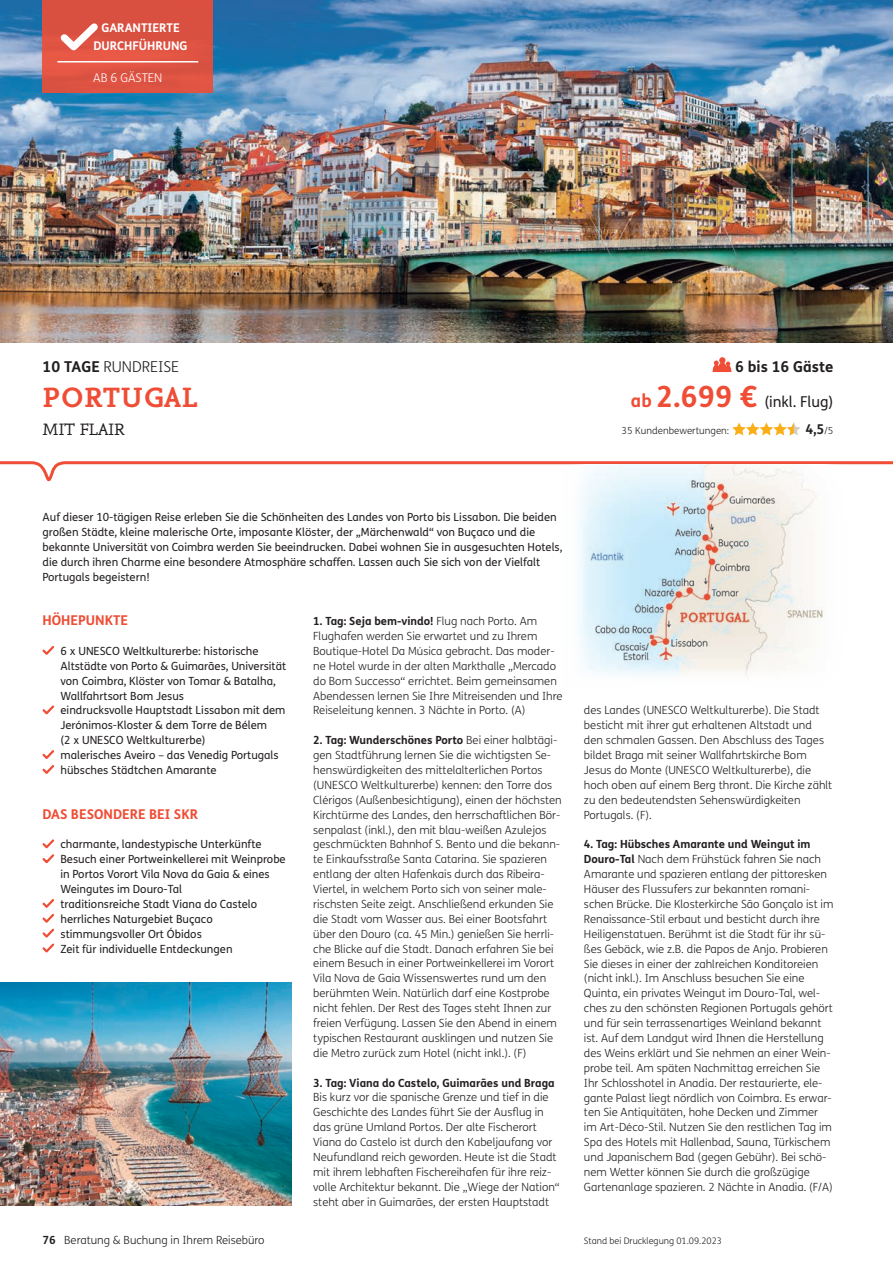
<style>
.page{position:relative;width:893px;height:1263px;background:#fff}
.page>*{position:absolute;margin:0;border:0;box-sizing:border-box;transform-origin:0 0}
.t1{font:700 29.25px "Nexus Mix Pro";letter-spacing:.01em;color:#ef4d35}
.t2{font:17.25px "Nexus Mix Pro";letter-spacing:.01em;color:#231f20}
.t3{font:15px "FS Me";color:#231f20}
.t4{font:300 15px "FS Me";color:#231f20}
.t5{font:700 15px "FS Me";color:#231f20}
.t6{font:700 13.5px "FS Me";color:#ef4d35}
.t7{font:700 13.5px "FS Me";color:#231f20}
.t8{font:700 12px/18px "FS Me";color:#fff;text-align:center}
.t9{font:300 12px "FS Me";color:#fff}
.t10{font:300 11.25px/14.9px "FS Me";color:#231f20}
.t11{font:11.25px/14.9px "FS Me";color:#231f20}
.t12{font:700 11.25px "FS Me";color:#231f20}
.t13{font:300 9.75px "FS Me";color:#231f20}
.t14{font:300 9px "FS Me";color:#231f20}
.s1{font-weight:700}
.s2{font-weight:700;font-size:18px;color:#ef4d35}
.s3{font-weight:700;font-size:29.25px;color:#ef4d35}
.s4{font-weight:300;font-size:9.75px}
</style>
<div class="page">
<svg style="left:0;top:461px;width:893px;height:21px"></svg>
<img style="left:0;top:0;width:893px;height:342px">
<div style="left:43px;top:0;width:170px;height:92px;background:linear-gradient(to right,#de5342,#db5141)"></div>
<hr style="left:57px;top:61px;width:141px;height:2px;background:#fff">
<svg style="left:54px;top:17px;width:50px;height:40px;background:#e36f61"></svg>
<svg style="left:42px;top:646px;width:12px;height:9px"></svg>
<svg style="left:42px;top:705px;width:13px;height:10px"></svg>
<svg style="left:42px;top:750px;width:13px;height:24px"></svg>
<svg style="left:42px;top:839px;width:13px;height:25px"></svg>
<svg style="left:42px;top:899px;width:13px;height:54px"></svg>
<svg style="left:712px;top:357px;width:20px;height:15px"></svg>
<svg style="left:732px;top:422px;width:69px;height:13px"></svg>
<img style="left:0;top:982px;width:292px;height:223px">
<img style="left:562px;top:464px;width:286px;height:212px">
<p class="t8" style="left:94px;top:19px;width:96px">GARANTIERTE<br>DURCHFÜHRUNG</p>
<p class="t9" style="left:93px;top:69px;width:71px">AB 6 GÄSTEN</p>
<h3 class="t4" style="left:43px;top:356px;width:138px"><span class="s1">10 TAGE</span> RUNDREISE</h3>
<h1 class="t1" style="left:43px;top:375px;width:157px">PORTUGAL</h1>
<h2 class="t2" style="left:43px;top:416px;width:83px">MIT FLAIR</h2>
<h3 class="t5" style="left:735px;top:355px;width:100px">6 bis 16 Gäste</h3>
<h3 class="t3" style="left:631px;top:392px;width:204px"><span class="s2">ab</span> <span class="s3">2.699 €</span> (inkl. Flug)</h3>
<p class="t13" style="left:622px;top:424px;width:109px">35 Kundenbewertungen:</p>
<p class="t7" style="left:805px;top:419px;width:30px">4,5<span class="s4">/5</span></p>
<p class="t11" style="left:43px;top:509px;width:521px">Auf dieser 10-tägigen Reise erleben Sie die Schönheiten des Landes von Porto bis Lissabon. Die beiden großen Städte, kleine malerische Orte, imposante Klöster, der „Märchenwald“ von Buçaco und die bekannte Universität von Coimbra werden Sie beeindrucken. Dabei wohnen Sie in ausgesuchten Hotels, die durch ihren Charme eine besondere Atmosphäre schaffen. Lassen auch Sie sich von der Vielfalt Portugals begeistern!</p>
<p class="t6" style="left:43px;top:610px;width:87px">HÖHEPUNKTE</p>
<p class="t11" style="left:61px;top:643px;width:227px">6 x UNESCO Weltkulturerbe: historische Altstädte von Porto &amp; Guimarães, Universität von Coimbra, Klöster von Tomar &amp; Batalha, Wallfahrtsort Bom Jesus<br>eindrucksvolle Hauptstadt Lissabon mit dem Jerónimos-Kloster &amp; dem Torre de Bélem<br>(2 x UNESCO Weltkulturerbe)<br>malerisches Aveiro – das Venedig Portugals hübsches Städtchen Amarante</p>
<p class="t6" style="left:43px;top:803px;width:157px">DAS BESONDERE BEI SKR</p>
<p class="t11" style="left:61px;top:837px;width:227px">charmante, landestypische Unterkünfte Besuch einer Portweinkellerei mit Weinprobe in Portos Vorort Vila Nova da Gaia &amp; eines Weingutes im Douro-Tal<br>traditionsreiche Stadt Viana do Castelo herrliches Naturgebiet Buçaco stimmungsvoller Ort Óbidos<br>Zeit für individuelle Entdeckungen</p>
<p class="t10" style="left:43px;top:1232px;width:224px"><span class="s1">76</span> Beratung &amp; Buchung in Ihrem Reisebüro</p>
<p class="t10" style="left:313px;top:613px;width:251px"><span class="s1">1. Tag: Seja bem-vindo!</span> Flug nach Porto. Am Flughafen werden Sie erwartet und zu Ihrem Boutique-Hotel Da Música gebracht. Das moder&shy;ne Hotel wurde in der alten Markthalle „Mercado do Bom Successo“ errichtet. Beim gemeinsamen Abendessen lernen Sie Ihre Mitreisenden und Ihre Reiseleitung kennen. 3 Nächte in Porto. (A)</p>
<p class="t10" style="left:313px;top:732px;width:250px"><span class="s1">2. Tag: Wunderschönes Porto</span> Bei einer halbtägi&shy;gen Stadtführung lernen Sie die wichtigsten Se&shy;henswürdigkeiten des mittelalterlichen Portos (UNESCO Weltkulturerbe) kennen: den Torre dos Clérigos (Außenbesichtigung), einen der höchsten Kirchtürme des Landes, den herrschaftlichen Bör&shy;senpalast (inkl.), den mit blau-weißen Azulejos geschmückten Bahnhof S. Bento und die bekann&shy;te Einkaufsstraße Santa Catarina. Sie spazieren entlang der alten Hafenkais durch das Ribeira-Viertel, in welchem Porto sich von seiner male&shy;rischsten Seite zeigt. Anschließend erkunden Sie die Stadt vom Wasser aus. Bei einer Bootsfahrt über den Douro (ca. 45 Min.) genießen Sie herrli&shy;che Blicke auf die Stadt. Danach erfahren Sie bei einem Besuch in einer Portweinkellerei im Vorort Vila Nova de Gaia Wissenswertes rund um den berühmten Wein. Natürlich darf eine Kostprobe nicht fehlen. Der Rest des Tages steht Ihnen zur freien Verfügung. Lassen Sie den Abend in einem typischen Restaurant ausklingen und nutzen Sie die Metro zurück zum Hotel (nicht inkl.). (F)</p>
<p class="t12" style="left:313px;top:1074px;width:243px">3. Tag: Viana do Castelo, Guimarães und Braga</p>
<p class="t10" style="left:313px;top:1090px;width:248px">Bis kurz vor die spanische Grenze und tief in die Geschichte des Landes führt Sie der Ausflug in das grüne Umland Portos. Der alte Fischerort Viana do Castelo ist durch den Kabeljaufang vor Neufundland reich geworden. Heute ist die Stadt mit ihrem lebhaften Fischereihafen für ihre reiz&shy;volle Architektur bekannt. Die „Wiege der Nation“ steht aber in Guimarães, der ersten Hauptstadt</p>
<p class="t10" style="left:584px;top:703px;width:250px">des Landes (UNESCO Weltkulturerbe). Die Stadt besticht mit ihrer gut erhaltenen Altstadt und den schmalen Gassen. Den Abschluss des Tages bildet Braga mit seiner Wallfahrtskirche Bom Jesus do Monte (UNESCO Weltkulturerbe), die hoch oben auf einem Berg thront. Die Kirche zählt zu den bedeutendsten Sehenswürdigkeiten Portugals. (F).</p>
<p class="t10" style="left:584px;top:837px;width:251px"><span class="s1">4. Tag: Hübsches Amarante und Weingut im Douro-Tal</span> Nach dem Frühstück fahren Sie nach Amarante und spazieren entlang der pittoresken Häuser des Flussufers zur bekannten romani&shy;schen Brücke. Die Klosterkirche São Gonçalo ist im Renaissance-Stil erbaut und besticht durch ihre Heiligenstatuen. Berühmt ist die Stadt für ihr sü&shy;ßes Gebäck, wie z.B. die Papos de Anjo. Probieren Sie dieses in einer der zahlreichen Konditoreien (nicht inkl.). Im Anschluss besuchen Sie eine Quinta, ein privates Weingut im Douro-Tal, wel&shy;ches zu den schönsten Regionen Portugals gehört und für sein terrassenartiges Weinland bekannt ist. Auf dem Landgut wird Ihnen die Herstellung des Weins erklärt und Sie nehmen an einer Wein&shy;probe teil. Am späten Nachmittag erreichen Sie Ihr Schlosshotel in Anadia. Der restaurierte, ele&shy;gante Palast liegt nördlich von Coimbra. Es erwar&shy;ten Sie Antiquitäten, hohe Decken und Zimmer im Art-Déco-Stil. Nutzen Sie den restlichen Tag im Spa des Hotels mit Hallenbad, Sauna, Türkischem und Japanischem Bad (gegen Gebühr). Bei schö&shy;nem Wetter können Sie durch die großzügige Gartenanlage spazieren. 2 Nächte in Anadia. (F/A)</p>
<p class="t14" style="left:584px;top:1234px;width:140px">Stand bei Drucklegung 01.09.2023</p>
</div>
